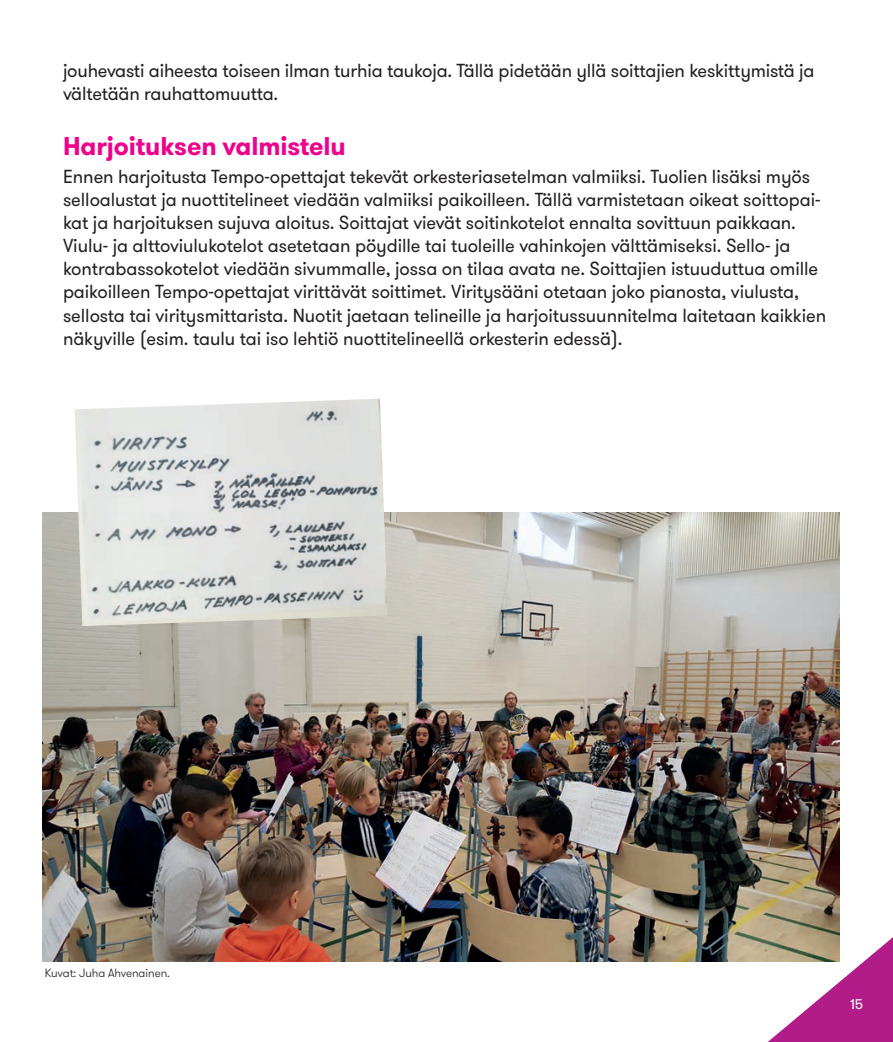
<style>
.page{position:relative;width:893px;height:1042px;background:#fff}
.page>*{position:absolute;margin:0;border:0;box-sizing:border-box;transform-origin:0 0}
.t1{font:700 25.72px "GT Walsheim";letter-spacing:-.005em;color:#ed028c}
.t2{font:18.9px/23.1px "GT Walsheim";letter-spacing:-.005em;color:#231f20}
.t3{font:14px "GT Walsheim";color:#fff}
.t4{font:300 12.08px "GT Walsheim";letter-spacing:-.005em;color:#231f20}
</style>
<div class="page">
<img style="left:43px;top:513px;width:797px;height:448px">
<img style="left:75px;top:399px;width:313px;height:227px">
<svg style="left:756px;top:931px;width:137px;height:111px"></svg>
<p class="t2" style="left:63px;top:60px;width:753px">jouhevasti aiheesta toiseen ilman turhia taukoja. Tällä pidetään yllä soittajien keskittymistä ja vältetään rauhattomuutta.</p>
<h1 class="t1" style="left:63px;top:129px;width:284px">Harjoituksen valmistelu</h1>
<p class="t2" style="left:63px;top:165px;width:765px">Ennen harjoitusta Tempo-opettajat tekevät orkesteriasetelman valmiiksi. Tuolien lisäksi myös selloalustat ja nuottitelineet viedään valmiiksi paikoilleen. Tällä varmistetaan oikeat soittopai&shy;kat ja harjoituksen sujuva aloitus. Soittajat vievät soitinkotelot ennalta sovittuun paikkaan.<br>Viulu- ja alttoviulukotelot asetetaan pöydille tai tuoleille vahinkojen välttämiseksi. Sello- ja kontrabassokotelot viedään sivummalle, jossa on tilaa avata ne. Soittajien istuuduttua omille paikoilleen Tempo-opettajat virittävät soittimet. Viritysääni otetaan joko pianosta, viulusta, sellosta tai viritysmittarista. Nuotit jaetaan telineille ja harjoitussuunnitelma laitetaan kaikkien näkyville (esim. taulu tai iso lehtiö nuottitelineellä orkesterin edessä).</p>
<p class="t4" style="left:45px;top:965px;width:127px">Kuvat: Juha Ahvenainen.</p>
<p class="t3" style="left:850px;top:995px;width:15px">15</p>
</div>
